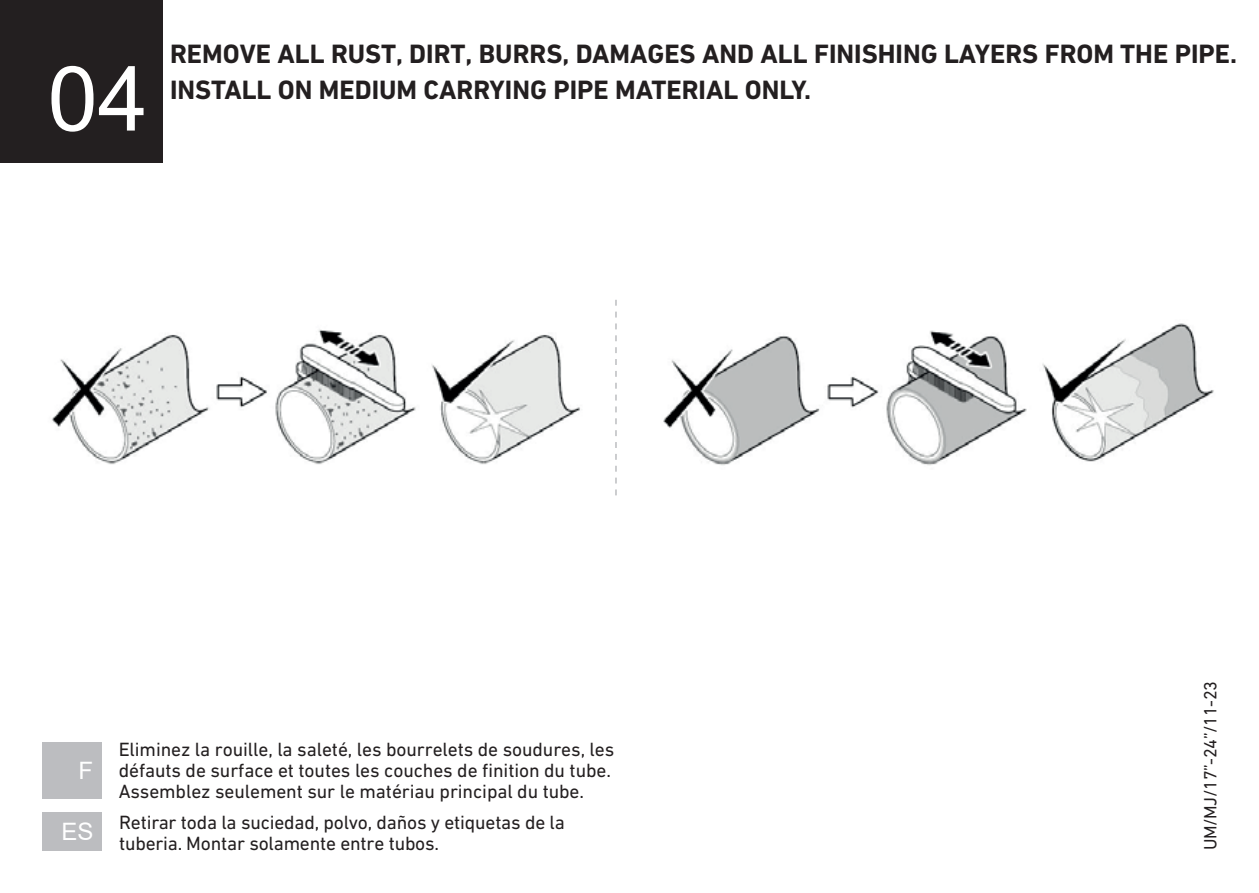
<style>
.page{position:relative;width:1259px;height:893px;background:#fff}
.page>*{position:absolute;margin:0;border:0;box-sizing:border-box;transform-origin:0 0}
.t1{font:90px "Arial";color:#fff}
.t2{font:700 27px/36px "DIN Next W1 G";color:#231f20}
.t3{font:24px "Arial";color:#fff}
.t4{font:19.5px/21px "DIN Next W1 G";letter-spacing:-.005em;color:#231f20}
.t5{font:18px "DIN Next W1 G";letter-spacing:-.02em;color:#231f20}
</style>
<div class="page">
<div style="left:0;top:0;width:162px;height:162px;background:#231f20"></div>
<div style="left:43px;top:742px;width:59px;height:57px;background:#bcbdc0"></div>
<div style="left:43px;top:812px;width:59px;height:38px;background:#bcbdc0"></div>
<img style="left:52px;top:323px;width:1162px;height:143px">
<svg style="left:615px;top:300px;width:2px;height:195px"></svg>
<h1 class="t1" style="left:48px;top:37px;width:102px">04</h1>
<h2 class="t2" style="left:170px;top:35px;width:1068px">REMOVE ALL RUST, DIRT, BURRS, DAMAGES AND ALL FINISHING LAYERS FROM THE PIPE.<br>INSTALL ON MEDIUM CARRYING PIPE MATERIAL ONLY.</h2>
<p class="t3" style="left:79px;top:754px;width:16px">F</p>
<p class="t3" style="left:62px;top:815px;width:34px">ES</p>
<p class="t4" style="left:119px;top:739px;width:497px">Eliminez la rouille, la saleté, les bourrelets de soudures, les défauts de surface et toutes les couches de finition du tube.<br>Assemblez seulement sur le matériau principal du tube.</p>
<p class="t4" style="left:119px;top:812px;width:447px">Retirar toda la suciedad, polvo, daños y etiquetas de la tuberia. Montar solamente entre tubos.</p>
<p class="t5" style="left:1200px;top:850px;width:171px;rotate:-90deg">UM/MJ/17”-24”/11-23</p>
</div>
